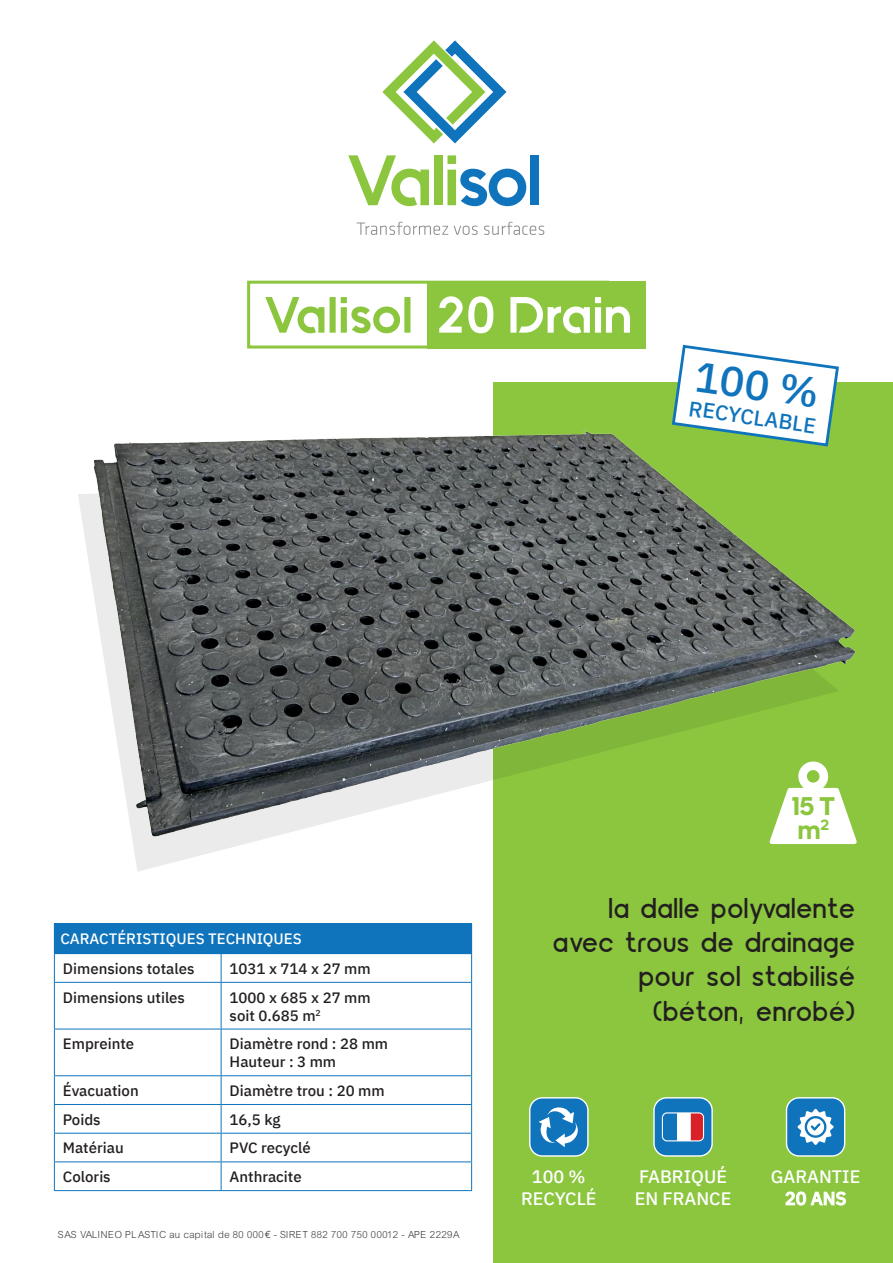
<style>
.page{position:relative;width:893px;height:1263px;background:#fff}
.page>*{position:absolute;margin:0;border:0;box-sizing:border-box;transform-origin:0 0}
.t1{font:700 50.85px "Quantify";letter-spacing:.03em;color:#8bc63e}
.t2{font:500 41.85px "IBM Plex Sans";color:#1074bc}
.t3{font:700 28.5px/34.2px "Loretto";color:#231f20;text-align:right}
.t4{font:700 26.1px/24.3px "adineue PRO";color:#8bc63e}
.t5{font:500 21.15px "IBM Plex Sans";color:#1074bc}
.t6{font:500 18px/21.6px "IBM Plex Sans";color:#fff;text-align:center}
.t7{font:500 15px/18px "IBM Plex Sans";color:#231f20}
.t8{font:500 15px "IBM Plex Sans";color:#fff}
.t9{font:10.5px "Arial Lgt";letter-spacing:.03em;color:#3e3e3f}
.s1{color:#fff}
.s2{font-family:"Euro Mono"}
</style>
<div class="page">
<div style="left:493px;top:383px;width:400px;height:880px;background:#8bc63e"></div>
<svg style="left:357px;top:222px;width:91px;height:13px"></svg>
<svg style="left:454px;top:226px;width:24px;height:9px"></svg>
<svg style="left:484px;top:222px;width:60px;height:13px"></svg>
<svg style="left:382px;top:40px;width:124px;height:103px"></svg>
<svg style="left:348px;top:155px;width:81px;height:51px"></svg>
<div style="left:434px;top:155px;width:8px;height:50px;background:#8bc63e"></div>
<svg style="left:447px;top:155px;width:79px;height:51px"></svg>
<div style="left:530px;top:155px;width:9px;height:50px;background:#1074bc"></div>
<div style="left:247px;top:281px;width:362px;height:67px;border:3px solid #8bc63e"></div>
<div style="left:427px;top:281px;width:219px;height:68px;background:#8bc63e"></div>
<div style="left:54px;top:923px;width:418px;height:31px;background:#1074bc"></div>
<svg style="left:54px;top:954px;width:1px;height:28px"></svg>
<svg style="left:221px;top:954px;width:1px;height:28px"></svg>
<svg style="left:471px;top:954px;width:1px;height:28px"></svg>
<hr style="left:54px;top:982px;width:167px;height:1px;background:#1074bc">
<hr style="left:54px;top:983px;width:1px;height:46px;background:#1074bc">
<hr style="left:221px;top:982px;width:251px;height:1px;background:#1074bc">
<hr style="left:221px;top:983px;width:1px;height:46px;background:#1074bc">
<hr style="left:471px;top:983px;width:1px;height:46px;background:#1074bc">
<hr style="left:54px;top:1029px;width:167px;height:1px;background:#1074bc">
<hr style="left:54px;top:1029px;width:1px;height:46px;background:#1074bc">
<hr style="left:221px;top:1029px;width:251px;height:1px;background:#1074bc">
<hr style="left:221px;top:1029px;width:1px;height:46px;background:#1074bc">
<hr style="left:471px;top:1029px;width:1px;height:46px;background:#1074bc">
<hr style="left:54px;top:1075px;width:167px;height:1px;background:#1074bc">
<hr style="left:221px;top:1075px;width:251px;height:1px;background:#1074bc">
<hr style="left:54px;top:1104px;width:167px;height:1px;background:#1074bc">
<hr style="left:221px;top:1104px;width:251px;height:1px;background:#1074bc">
<hr style="left:54px;top:1133px;width:167px;height:1px;background:#1074bc">
<hr style="left:221px;top:1133px;width:251px;height:1px;background:#1074bc">
<hr style="left:54px;top:1161px;width:167px;height:1px;background:#1074bc">
<svg style="left:54px;top:1076px;width:1px;height:114px"></svg>
<hr style="left:221px;top:1161px;width:251px;height:1px;background:#1074bc">
<svg style="left:221px;top:1076px;width:1px;height:114px"></svg>
<svg style="left:471px;top:1076px;width:1px;height:114px"></svg>
<hr style="left:54px;top:1190px;width:167px;height:1px;background:#1074bc">
<hr style="left:221px;top:1190px;width:251px;height:1px;background:#1074bc">
<svg style="left:134px;top:847px;width:97px;height:24px;fill:#ecebeb"></svg>
<img style="left:78px;top:382px;width:806px;height:465px">
<div style="left:654px;top:1098px;width:58px;height:58px;background:#1074bc;border-radius:13px"></div>
<div style="left:653px;top:1097px;width:60px;height:60px;border:1px solid #fff;border-radius:13px"></div>
<div style="left:677px;top:1113px;width:14px;height:28px;background:#fff"></div>
<svg style="left:691px;top:1114px;width:13px;height:27px"></svg>
<div style="left:662px;top:1112px;width:42px;height:29px;border:1px solid #fff;border-radius:5px"></div>
<div style="left:530px;top:1098px;width:58px;height:58px;background:#1074bc;border-radius:13px"></div>
<div style="left:529px;top:1097px;width:60px;height:60px;border:1px solid #fff;border-radius:13px"></div>
<svg style="left:538px;top:1107px;width:40px;height:40px"></svg>
<div style="left:786px;top:1098px;width:59px;height:58px;background:#1074bc;border-radius:13px"></div>
<div style="left:786px;top:1097px;width:59px;height:60px;border:1px solid #fff;border-radius:13px"></div>
<svg style="left:797px;top:1109px;width:37px;height:36px"></svg>
<svg style="left:670px;top:344px;width:170px;height:104px"></svg>
<svg style="left:769px;top:760px;width:88px;height:84px"></svg>
<h1 class="t1" style="left:265px;top:290px;width:368px">Valisol <span class="s1">20 Drain</span></h1>
<h2 class="t2" style="left:700px;top:344px;width:126px;rotate:8deg">100 %</h2>
<h3 class="t5" style="left:691px;top:392px;width:130px;rotate:8deg">RECYCLABLE</h3>
<h3 class="t4" style="left:792px;top:793px;width:45px">15 T m<sup>2</sup></h3>
<h3 class="t3" style="left:553px;top:891px;width:304px">la dalle polyvalente avec trous de drainage pour sol stabilisé (béton, enrobé)</h3>
<p class="t8" style="left:60px;top:927px;width:243px">CARACTÉRISTIQUES TECHNIQUES</p>
<p class="t7" style="left:63px;top:958px;width:133px">Dimensions totales</p>
<p class="t7" style="left:230px;top:958px;width:143px">1031 x 714 x 27 mm</p>
<p class="t7" style="left:63px;top:987px;width:124px">Dimensions utiles</p>
<p class="t7" style="left:230px;top:987px;width:143px">1000 x 685 x 27 mm soit 0.685 m<sup>2</sup></p>
<p class="t7" style="left:63px;top:1034px;width:73px">Empreinte</p>
<p class="t7" style="left:230px;top:1034px;width:160px">Diamètre rond : 28 mm<br>Hauteur : 3 mm</p>
<p class="t7" style="left:63px;top:1080px;width:77px">Évacuation</p>
<p class="t7" style="left:230px;top:1080px;width:157px">Diamètre trou : 20 mm</p>
<p class="t7" style="left:63px;top:1109px;width:39px">Poids</p>
<p class="t7" style="left:230px;top:1109px;width:53px">16,5 kg</p>
<p class="t7" style="left:63px;top:1138px;width:62px">Matériau</p>
<p class="t7" style="left:230px;top:1138px;width:83px">PVC recyclé</p>
<p class="t7" style="left:63px;top:1166px;width:49px">Coloris</p>
<p class="t7" style="left:230px;top:1166px;width:74px">Anthracite</p>
<p class="t6" style="left:521px;top:1164px;width:77px">100 %<br>RECYCLÉ</p>
<p class="t6" style="left:635px;top:1164px;width:98px;text-align:left">FABRIQUÉ<br>EN FRANCE</p>
<p class="t6" style="left:771px;top:1164px;width:91px">GARANTIE<br>20 ANS</p>
<p class="t9" style="left:58px;top:1229px;width:403px">SAS VALINEO PLASTIC au capital de 80 000<span class="s2">€</span> - SIRET 882 700 750 00012 - APE 2229A</p>
</div>
